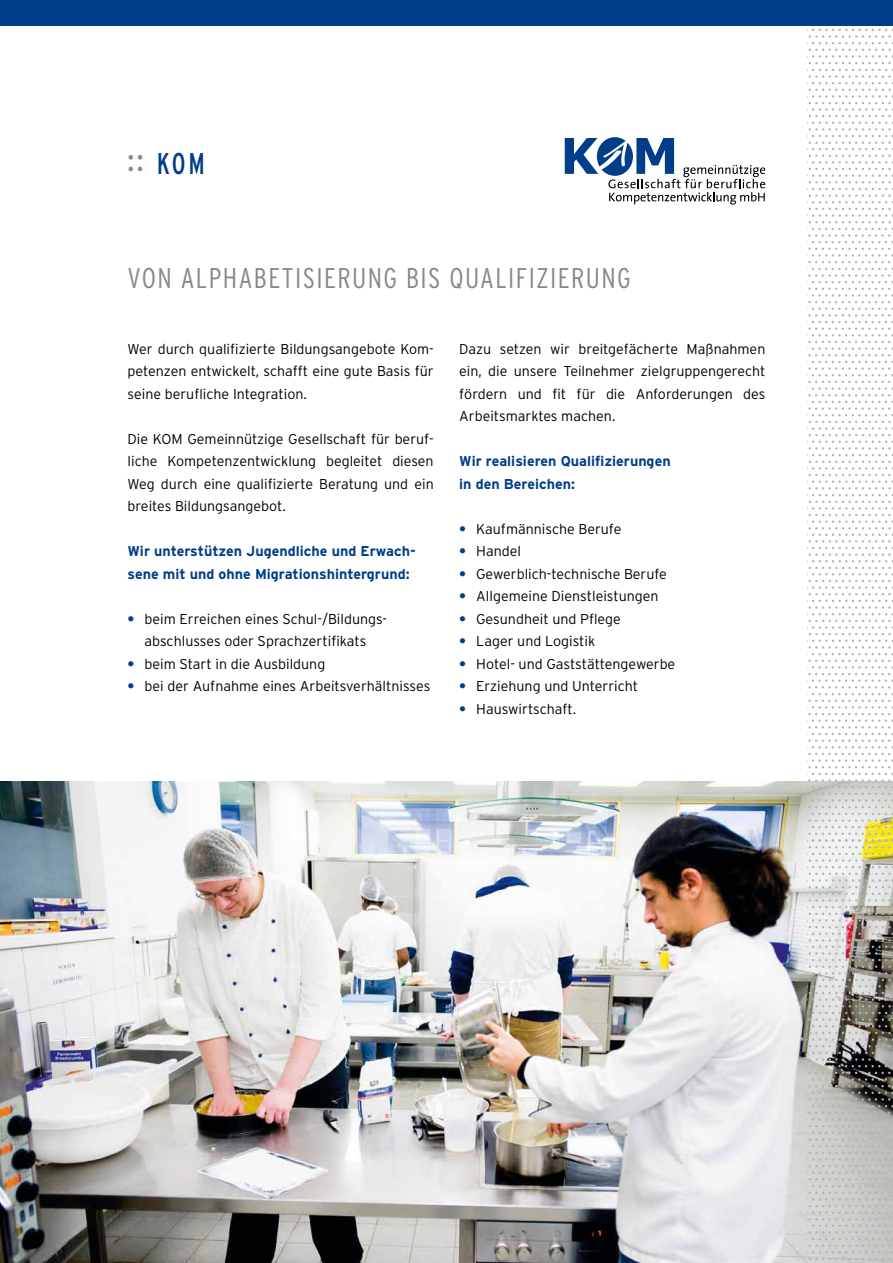
<style>
.page{position:relative;width:893px;height:1263px;background:#fff}
.page>*{position:absolute;margin:0;border:0;box-sizing:border-box;transform-origin:0 0}
.t1{font:condensed 30px "Interstate";color:#003e8a;scale:.9 1}
.t2{font:300 condensed 28.5px "Interstate";letter-spacing:.05em;color:#868889}
.t3{font:300 14.25px/22.5px "Interstate";color:#000;text-align:justify}
.t4{font:700 14.25px/22.5px "Interstate";color:#003e8a}
.s1{font-stretch:normal;color:#868889}
.s2{font-weight:700;color:#003e8a}
</style>
<div class="page">
<img style="left:0;top:781px;width:893px;height:482px">
<svg style="left:808px;top:28px;width:85px;height:1232px"></svg>
<div style="left:0;top:0;width:893px;height:26px;background:#003e8a"></div>
<svg style="left:565px;top:137px;width:200px;height:68px"></svg>
<h1 class="t1" style="left:128px;top:146px;width:87px"><span class="s1">::</span> KOM</h1>
<h2 class="t2" style="left:128px;top:262px;width:505px">VON ALPHABETISIERUNG BIS QUALIFIZIERUNG</h2>
<p class="t3" style="left:128px;top:337px;width:308px">Wer durch qualifizierte Bildungsangebote Kom&shy;petenzen entwickelt, schafft eine gute Basis für seine berufliche Integration.</p>
<p class="t3" style="left:128px;top:427px;width:308px">Die KOM Gemeinnützige Gesellschaft für beruf&shy;liche Kompetenzentwicklung begleitet diesen Weg durch eine qualifizierte Beratung und ein breites Bildungsangebot.</p>
<p class="t4" style="left:128px;top:540px;width:290px">Wir unterstützen Jugendliche und Erwach&shy;sene mit und ohne Migrationshintergrund:</p>
<p class="t3" style="left:128px;top:607px;width:261px;text-align:center"><span class="s2">•</span> beim Erreichen eines Schul-/Bildungs&shy;abschlusses oder Sprachzertifikats</p>
<p class="t3" style="left:128px;top:652px;width:199px"><span class="s2">•</span> beim Start in die Ausbildung</p>
<p class="t3" style="left:128px;top:675px;width:304px"><span class="s2">•</span> bei der Aufnahme eines Arbeitsverhältnisses</p>
<p class="t3" style="left:459px;top:337px;width:308px">Dazu setzen wir breitgefächerte Maßnahmen ein, die unsere Teilnehmer zielgruppengerecht fördern und fit für die Anforderungen des Arbeitsmarktes machen.</p>
<p class="t4" style="left:459px;top:450px;width:213px">Wir realisieren Qualifizierungen in den Bereichen:</p>
<p class="t3" style="left:459px;top:517px;width:164px"><span class="s2">•</span> Kaufmännische Berufe</p>
<p class="t3" style="left:459px;top:540px;width:63px"><span class="s2">•</span> Handel</p>
<p class="t3" style="left:459px;top:562px;width:209px"><span class="s2">•</span> Gewerblich-technische Berufe</p>
<p class="t3" style="left:459px;top:585px;width:201px"><span class="s2">•</span> Allgemeine Dienstleistungen</p>
<p class="t3" style="left:459px;top:607px;width:163px"><span class="s2">•</span> Gesundheit und Pflege</p>
<p class="t3" style="left:459px;top:630px;width:138px"><span class="s2">•</span> Lager und Logistik</p>
<p class="t3" style="left:459px;top:652px;width:218px"><span class="s2">•</span> Hotel- und Gaststättengewerbe</p>
<p class="t3" style="left:459px;top:675px;width:180px"><span class="s2">•</span> Erziehung und Unterricht</p>
<p class="t3" style="left:459px;top:697px;width:118px"><span class="s2">•</span> Hauswirtschaft.</p>
</div>
